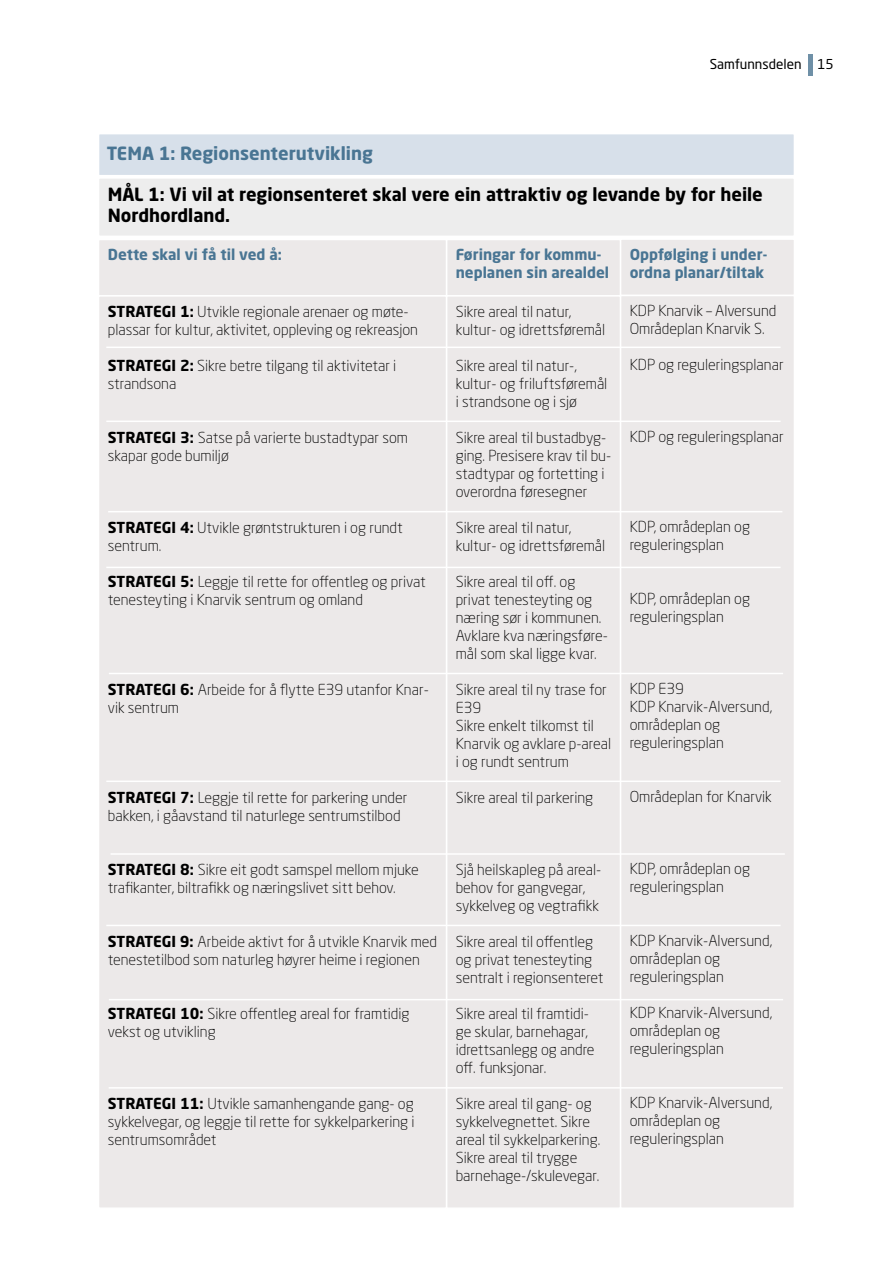
<style>
.page{position:relative;width:893px;height:1263px;background:#fff}
.page>*{position:absolute;margin:0;border:0;box-sizing:border-box;transform-origin:0 0}
.t1{font:700 18px/21.6px "Neo Sans Std";color:#000}
.t2{font:700 18px "Neo Sans Std";color:#497593}
.t3{font:300 15px/18px "Neo Sans Std";color:#000}
.t4{font:700 15px/18px "Neo Sans Std";color:#497593}
.t5{font:13.5px "Neo Sans Std";color:#000}
.s1{font-weight:700}
</style>
<div class="page">
<div style="left:808px;top:54px;width:5px;height:21px;background:#6f90a7"></div>
<div style="left:98px;top:133px;width:697px;height:43px;background:#d7e0ea;border:2px solid #fff"></div>
<div style="left:99px;top:178px;width:695px;height:58px;background:#ededed"></div>
<div style="left:98px;top:177px;width:697px;height:60px;border:2px solid #fff"></div>
<div style="left:620px;top:239px;width:174px;height:56px;background:#ece9e9"></div>
<div style="left:620px;top:238px;width:175px;height:58px;border:2px solid #fff"></div>
<div style="left:446px;top:239px;width:174px;height:57px;background:#ece9e9"></div>
<div style="left:446px;top:239px;width:175px;height:58px;border:2px solid #fff"></div>
<div style="left:99px;top:239px;width:347px;height:57px;background:#ece9e9"></div>
<div style="left:98px;top:239px;width:349px;height:58px;border:2px solid #fff"></div>
<div style="left:620px;top:295px;width:174px;height:913px;background:#ece9e9"></div>
<div style="left:446px;top:296px;width:174px;height:912px;background:#ece9e9"></div>
<div style="left:446px;top:295px;width:175px;height:914px;border:2px solid #fff"></div>
<div style="left:99px;top:296px;width:347px;height:912px;background:#ece9e9"></div>
<div style="left:98px;top:295px;width:349px;height:914px;border:2px solid #fff"></div>
<hr style="left:106px;top:347px;width:675px;height:1px;background:#fff">
<hr style="left:106px;top:421px;width:675px;height:1px;background:#fff">
<hr style="left:108px;top:511px;width:674px;height:1px;background:#fff">
<hr style="left:106px;top:567px;width:675px;height:1px;background:#fff">
<hr style="left:109px;top:673px;width:674px;height:1px;background:#fff">
<hr style="left:106px;top:780px;width:675px;height:2px;background:#fff">
<hr style="left:111px;top:853px;width:674px;height:2px;background:#fff">
<hr style="left:106px;top:925px;width:675px;height:1px;background:#fff">
<hr style="left:109px;top:999px;width:674px;height:1px;background:#fff">
<hr style="left:109px;top:1087px;width:674px;height:1px;background:#fff">
<p class="t5" style="left:710px;top:56px;width:93px">Samfunnsdelen</p>
<p class="t5" style="left:817px;top:55px;width:18px">15</p>
<p class="t2" style="left:107px;top:142px;width:268px">TEMA 1: Regionsenterutvikling</p>
<p class="t1" style="left:108px;top:183px;width:657px">MÅL 1: Vi vil at regionsenteret skal vere ein attraktiv og levande by for heile<br>Nordhordland.</p>
<p class="t4" style="left:630px;top:245px;width:139px">Oppfølging i under&shy;ordna planar/tiltak</p>
<p class="t4" style="left:108px;top:245px;width:176px">Dette skal vi få til ved å:</p>
<p class="t4" style="left:456px;top:245px;width:155px">Føringar for kommu&shy;neplanen sin arealdel</p>
<p class="t3" style="left:108px;top:302px;width:312px"><span class="s1">STRATEGI 1:</span> Utvikle regionale arenaer og møte&shy;plassar for kultur, aktivitet, oppleving og rekreasjon</p>
<p class="t3" style="left:108px;top:356px;width:290px"><span class="s1">STRATEGI 2:</span> Sikre betre tilgang til aktivitetar i strandsona</p>
<p class="t3" style="left:108px;top:428px;width:302px"><span class="s1">STRATEGI 3:</span> Satse på varierte bustadtypar som skapar gode bumiljø</p>
<p class="t3" style="left:108px;top:518px;width:297px"><span class="s1">STRATEGI 4:</span> Utvikle grøntstrukturen i og rundt sentrum.</p>
<p class="t3" style="left:108px;top:572px;width:319px"><span class="s1">STRATEGI 5:</span> Leggje til rette for offentleg og privat tenesteyting i Knarvik sentrum og omland</p>
<p class="t3" style="left:108px;top:680px;width:322px"><span class="s1">STRATEGI 6:</span> Arbeide for å flytte E39 utanfor Knar&shy;vik sentrum</p>
<p class="t3" style="left:108px;top:788px;width:301px"><span class="s1">STRATEGI 7:</span> Leggje til rette for parkering under bakken, i gåavstand til naturlege sentrumstilbod</p>
<p class="t3" style="left:108px;top:860px;width:313px"><span class="s1">STRATEGI 8:</span> Sikre eit godt samspel mellom mjuke trafikanter, biltrafikk og næringslivet sitt behov.</p>
<p class="t3" style="left:108px;top:932px;width:331px"><span class="s1">STRATEGI 9:</span> Arbeide aktivt for å utvikle Knarvik med tenestetilbod som naturleg høyrer heime i regionen</p>
<p class="t3" style="left:108px;top:1004px;width:303px"><span class="s1">STRATEGI 10:</span> Sikre offentleg areal for framtidig vekst og utvikling</p>
<p class="t3" style="left:108px;top:1094px;width:308px;text-align:justify"><span class="s1">STRATEGI 11:</span> Utvikle samanhengande gang- og sykkelvegar, og leggje til rette for sykkelparkering i sentrumsområdet</p>
<p class="t3" style="left:456px;top:302px;width:151px">Sikre areal til natur, kultur- og idrettsføremål</p>
<p class="t3" style="left:456px;top:356px;width:153px">Sikre areal til natur-, kultur- og friluftsføremål i strandsone og i sjø</p>
<p class="t3" style="left:456px;top:428px;width:157px">Sikre areal til bustadbyg&shy;ging. Presisere krav til bu&shy;stadtypar og fortetting i overordna føresegner</p>
<p class="t3" style="left:456px;top:518px;width:151px">Sikre areal til natur, kultur- og idrettsføremål</p>
<p class="t3" style="left:456px;top:572px;width:154px">Sikre areal til off. og privat tenesteyting og næring sør i kommunen.<br>Avklare kva næringsføre&shy;mål som skal ligge kvar.</p>
<p class="t3" style="left:456px;top:680px;width:157px">Sikre areal til ny trase for<br>E39<br>Sikre enkelt tilkomst til<br>Knarvik og avklare p-areal i og rundt sentrum</p>
<p class="t3" style="left:456px;top:788px;width:139px">Sikre areal til parkering</p>
<p class="t3" style="left:630px;top:302px;width:148px">KDP Knarvik – Alversund<br>Områdeplan Knarvik S.</p>
<p class="t3" style="left:630px;top:356px;width:155px">KDP og reguleringsplanar</p>
<p class="t3" style="left:630px;top:428px;width:155px">KDP og reguleringsplanar</p>
<p class="t3" style="left:630px;top:518px;width:122px">KDP, områdeplan og reguleringsplan</p>
<p class="t3" style="left:630px;top:590px;width:122px">KDP, områdeplan og reguleringsplan</p>
<p class="t3" style="left:630px;top:680px;width:144px">KDP E39<br>KDP Knarvik-Alversund, områdeplan og reguleringsplan</p>
<p class="t3" style="left:630px;top:788px;width:144px">Områdeplan for Knarvik</p>
<p class="t3" style="left:456px;top:860px;width:147px">Sjå heilskapleg på areal&shy;behov for gangvegar, sykkelveg og vegtrafikk</p>
<p class="t3" style="left:456px;top:932px;width:149px">Sikre areal til offentleg og privat tenesteyting sentralt i regionsenteret</p>
<p class="t3" style="left:456px;top:1004px;width:140px">Sikre areal til framtidi&shy;ge skular, barnehagar, idrettsanlegg og andre off. funksjonar.</p>
<p class="t3" style="left:456px;top:1094px;width:146px">Sikre areal til gang- og sykkelvegnettet. Sikre areal til sykkelparkering.<br>Sikre areal til trygge barnehage-/skulevegar.</p>
<p class="t3" style="left:630px;top:860px;width:122px">KDP, områdeplan og reguleringsplan</p>
<p class="t3" style="left:630px;top:932px;width:144px">KDP Knarvik-Alversund, områdeplan og reguleringsplan</p>
<p class="t3" style="left:630px;top:1004px;width:144px">KDP Knarvik-Alversund, områdeplan og reguleringsplan</p>
<p class="t3" style="left:630px;top:1094px;width:144px">KDP Knarvik-Alversund, områdeplan og reguleringsplan</p>
</div>
